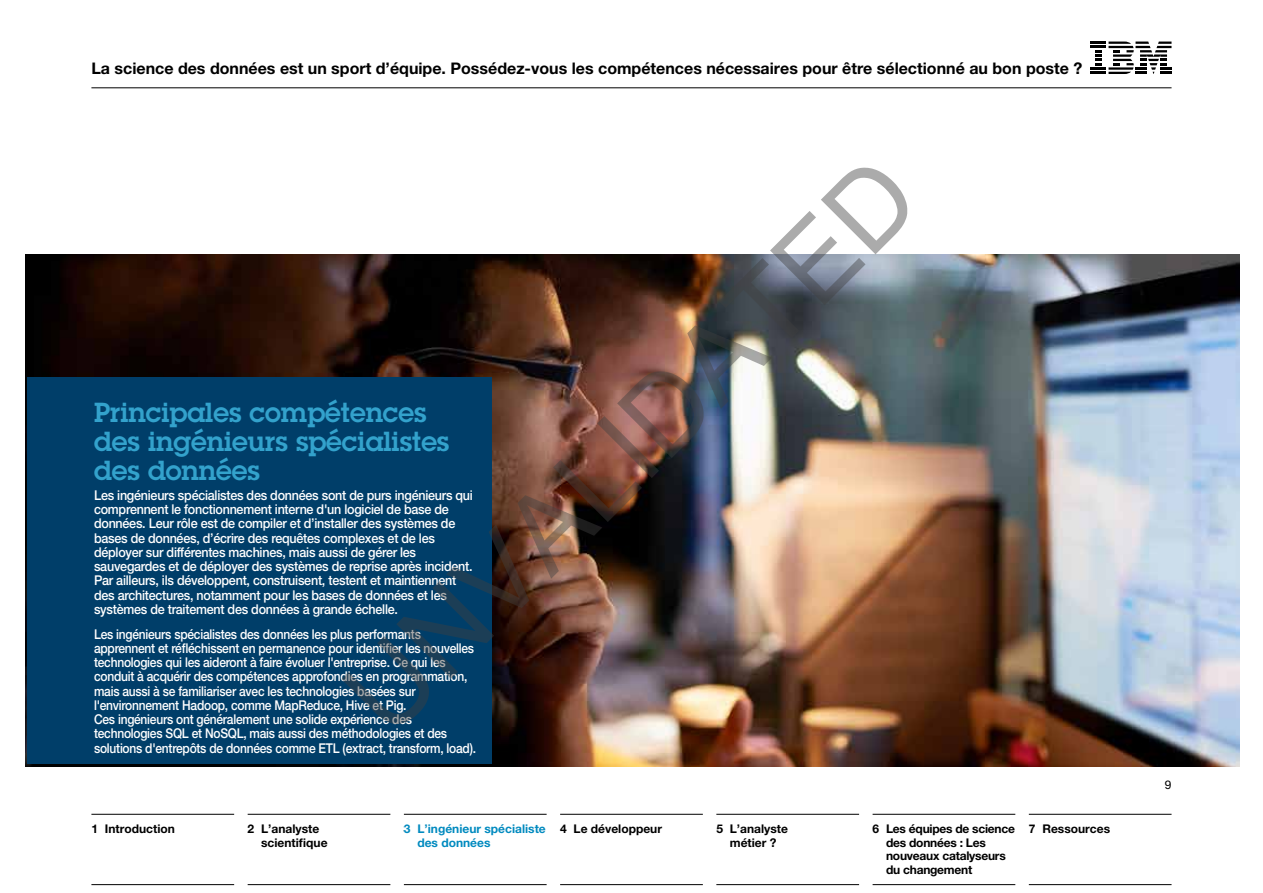
<style>
.page{position:relative;width:1263px;height:893px;background:#fff}
.page>*{position:absolute;margin:0;border:0;box-sizing:border-box;transform-origin:0 0}
.t1{font:108px "Arial";color:rgb(64 64 64/.44)}
.t2{font:600 27px/28.5px "Lubalin Graph Std";color:#33a2cc}
.t3{font:700 16.05px "Helvetica Neue LT Pro";color:#000}
.t4{font:500 13.5px/14.2px "Helvetica Neue LT Pro";letter-spacing:-.02em;color:#fff;scale:.89 1}
.t5{font:500 13.5px/14.2px "Helvetica Neue LT Pro";letter-spacing:-.02em;color:#fff;scale:.93 1}
.t6{font:700 12px/13.5px "Helvetica Neue LT Pro";color:#000}
.t7{font:700 12px/13.5px "Helvetica Neue LT Pro";letter-spacing:-.02em;color:#000}
.t8{font:700 12px "Helvetica Neue LT Pro";color:#008abf}
.t9{font:12px "Helvetica Neue LT Pro";color:#000}
</style>
<div class="page">
<svg style="left:1090px;top:42px;width:81px;height:32px"></svg>
<hr style="left:91px;top:87px;width:1080px;height:1px;background:#000">
<hr style="left:91px;top:814px;width:143px;height:1px;background:#000">
<hr style="left:91px;top:884px;width:143px;height:1px;background:#000">
<hr style="left:248px;top:814px;width:142px;height:1px;background:#000">
<hr style="left:248px;top:884px;width:142px;height:1px;background:#000">
<hr style="left:404px;top:814px;width:143px;height:1px;background:#000">
<hr style="left:404px;top:884px;width:143px;height:1px;background:#000">
<hr style="left:560px;top:814px;width:143px;height:1px;background:#000">
<hr style="left:560px;top:884px;width:143px;height:1px;background:#000">
<hr style="left:716px;top:814px;width:143px;height:1px;background:#000">
<hr style="left:716px;top:884px;width:143px;height:1px;background:#000">
<hr style="left:872px;top:814px;width:143px;height:1px;background:#000">
<hr style="left:872px;top:884px;width:143px;height:1px;background:#000">
<hr style="left:1029px;top:814px;width:142px;height:1px;background:#000">
<hr style="left:1029px;top:884px;width:142px;height:1px;background:#000">
<img style="left:26px;top:254px;width:1213px;height:512px">
<div style="left:27px;top:377px;width:464px;height:387px;background:#003e69"></div>
<p class="t3" style="left:91px;top:58px;width:992px">La science des données est un sport d’équipe. Possédez-vous les compétences nécessaires pour être sélectionné au bon poste ?</p>
<h1 class="t1" style="left:313px;top:663px;width:758px;rotate:-45deg">UNVALIDATED</h1>
<h2 class="t2" style="left:94px;top:398px;width:357px">Principales compétences des ingénieurs spécialistes des données</h2>
<p class="t5" style="left:94px;top:488px;width:409px">Les ingénieurs spécialistes des données sont de purs ingénieurs qui comprennent le fonctionnement interne d'un logiciel de base de données. Leur rôle est de compiler et d’installer des systèmes de bases de données, d’écrire des requêtes complexes et de les déployer sur différentes machines, mais aussi de gérer les sauvegardes et de déployer des systèmes de reprise après incident.<br>Par ailleurs, ils développent, construisent, testent et maintiennent des architectures, notamment pour les bases de données et les systèmes de traitement des données à grande échelle.</p>
<p class="t4" style="left:94px;top:626px;width:431px">Les ingénieurs spécialistes des données les plus performants apprennent et réfléchissent en permanence pour identifier les nouvelles technologies qui les aideront à faire évoluer l'entreprise. Ce qui les conduit à acquérir des compétences approfondies en programmation, mais aussi à se familiariser avec les technologies basées sur l'environnement Hadoop, comme MapReduce, Hive et Pig.<br>Ces ingénieurs ont généralement une solide expérience des technologies SQL et NoSQL, mais aussi des méthodologies et des solutions d'entrepôts de données comme ETL (extract, transform, load).</p>
<p class="t8" style="left:404px;top:821px;width:143px">3 L’ingénieur spécialiste</p>
<p class="t6" style="left:1029px;top:822px;width:83px">7 Ressources</p>
<p class="t8" style="left:417px;top:835px;width:75px">des données</p>
<p class="t6" style="left:91px;top:822px;width:85px">1 Introduction</p>
<p class="t6" style="left:261px;top:822px;width:68px;text-indent:-14px">2 L’analyste scientifique</p>
<p class="t6" style="left:560px;top:822px;width:103px">4 Le développeur</p>
<p class="t6" style="left:716px;top:822px;width:73px;text-align:center">5 L’analyste métier ?</p>
<p class="t7" style="left:886px;top:822px;width:130px;text-indent:-14px">6 Les équipes de science des données : Les nouveaux catalyseurs du changement</p>
<p class="t9" style="left:1165px;top:778px;width:8px">9</p>
</div>
